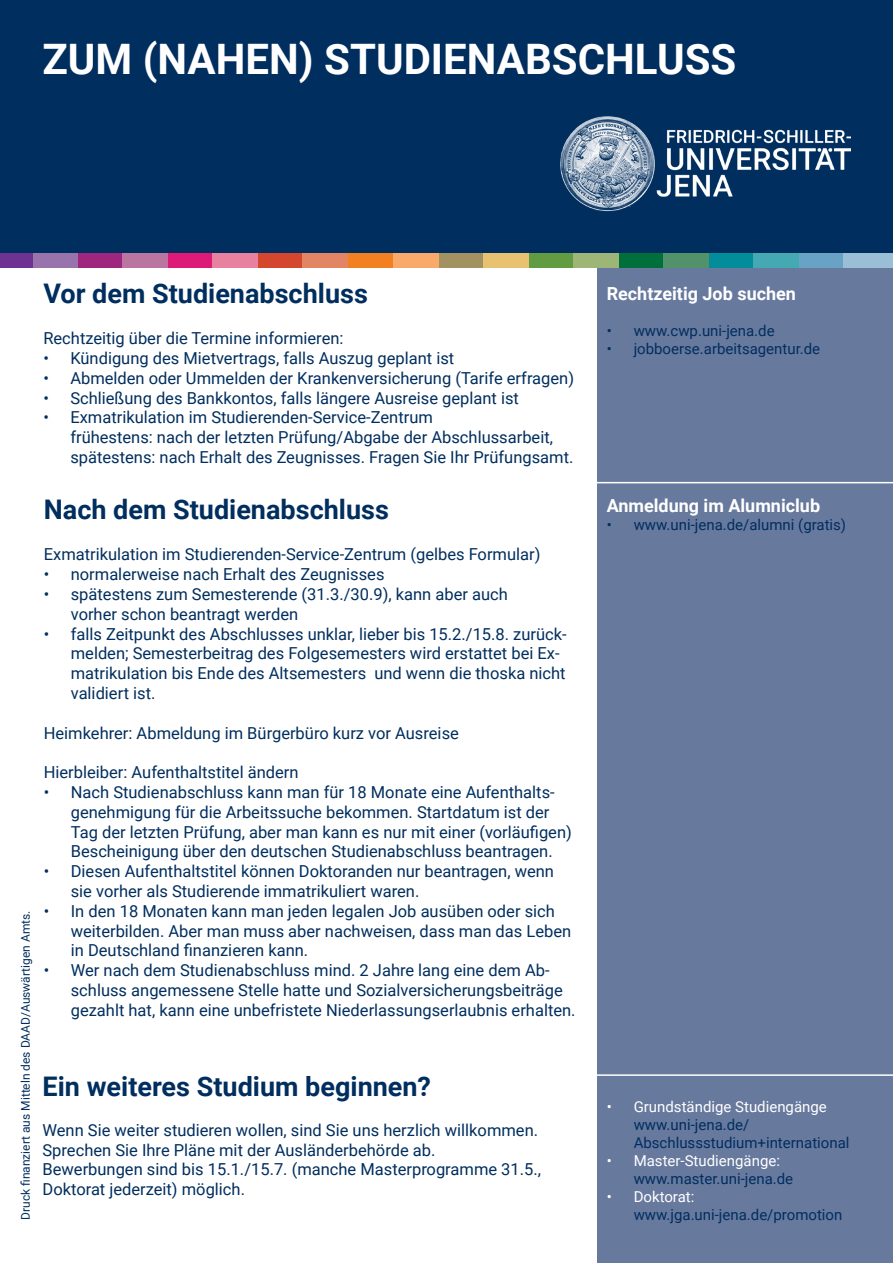
<style>
.page{position:relative;width:893px;height:1263px;background:#fff}
.page>*{position:absolute;margin:0;border:0;box-sizing:border-box;transform-origin:0 0}
.t1{font:700 42px "Roboto";color:#fff}
.t2{font:700 27px "Roboto";color:#002e5e}
.t3{font:700 18px "Roboto";color:#fff}
.t4{font:16.5px/19.8px "Roboto";color:#002e5e}
.t5{font:15px/18px "Roboto";color:#002e5e}
.t6{font:12px "Roboto";color:#002e5e}
.s1{color:#fff}
</style>
<div class="page">
<div style="left:597px;top:226px;width:296px;height:1037px;background:#68799e"></div>
<div style="left:0;top:0;width:893px;height:268px;background:#002e5e"></div>
<div style="left:168px;top:253px;width:45px;height:15px;background:#dd1a78"></div>
<div style="left:348px;top:253px;width:45px;height:15px;background:#f28021"></div>
<div style="left:528px;top:253px;width:45px;height:15px;background:#629c42"></div>
<div style="left:77px;top:253px;width:45px;height:15px;background:#9f267f"></div>
<div style="left:258px;top:253px;width:45px;height:15px;background:#d4472e"></div>
<div style="left:438px;top:253px;width:45px;height:15px;background:#a29161"></div>
<div style="left:618px;top:253px;width:46px;height:15px;background:#006f3b"></div>
<div style="left:709px;top:253px;width:45px;height:15px;background:#038c99"></div>
<div style="left:799px;top:253px;width:45px;height:15px;background:#68a3c6"></div>
<div style="left:32px;top:253px;width:45px;height:15px;background:#9973ac"></div>
<div style="left:213px;top:253px;width:45px;height:15px;background:#e8819f"></div>
<div style="left:393px;top:253px;width:45px;height:15px;background:#f9a969"></div>
<div style="left:573px;top:253px;width:45px;height:15px;background:#9db678"></div>
<div style="left:122px;top:253px;width:46px;height:15px;background:#bb75a1"></div>
<div style="left:303px;top:253px;width:45px;height:15px;background:#e28565"></div>
<div style="left:483px;top:253px;width:45px;height:15px;background:#e8c171"></div>
<div style="left:664px;top:253px;width:45px;height:15px;background:#51926b"></div>
<div style="left:754px;top:253px;width:45px;height:15px;background:#45a9b4"></div>
<div style="left:0;top:253px;width:32px;height:15px;background:#6d3292"></div>
<div style="left:844px;top:253px;width:49px;height:15px;background:#9bbed7"></div>
<hr style="left:0;top:482px;width:893px;height:1px;background:#fff">
<hr style="left:0;top:1074px;width:893px;height:2px;background:#fff">
<img style="left:560px;top:116px;width:290px;height:96px">
<p class="t1" style="left:43px;top:30px;width:695px">ZUM (NAHEN) STUDIENABSCHLUSS</p>
<p class="t2" style="left:43px;top:274px;width:326px">Vor dem Studienabschluss</p>
<p class="t4" style="left:43px;top:328px;width:302px">Rechtzeitig über die Termine informieren:</p>
<p class="t4" style="left:43px;top:348px;width:412px">• Kündigung des Mietvertrags, falls Auszug geplant ist</p>
<p class="t4" style="left:43px;top:367px;width:532px">• Abmelden oder Ummelden der Krankenversicherung (Tarife erfragen)</p>
<p class="t4" style="left:43px;top:387px;width:477px">• Schließung des Bankkontos, falls längere Ausreise geplant ist</p>
<p class="t4" style="left:70px;top:407px;width:505px;text-indent:-27px">• Exmatrikulation im Studierenden-Service-Zentrum<br>frühestens: nach der letzten Prüfung/Abgabe der Abschlussarbeit, spätestens: nach Erhalt des Zeugnisses. Fragen Sie Ihr Prüfungsamt.</p>
<p class="t6" style="left:17px;top:1220px;width:311px;rotate:-90deg">Druck finanziert aus Mitteln des DAAD/Auswärtigen Amts.</p>
<p class="t2" style="left:44px;top:490px;width:347px">Nach dem Studienabschluss</p>
<p class="t4" style="left:44px;top:544px;width:498px">Exmatrikulation im Studierenden-Service-Zentrum (gelbes Formular)</p>
<p class="t4" style="left:44px;top:564px;width:342px">• normalerweise nach Erhalt des Zeugnisses</p>
<p class="t4" style="left:71px;top:584px;width:439px;text-indent:-27px">• spätestens zum Semesterende (31.3./30.9), kann aber auch vorher schon beantragt werden</p>
<p class="t4" style="left:71px;top:623px;width:497px;text-indent:-27px">• falls Zeitpunkt des Abschlusses unklar, lieber bis 15.2./15.8. zurück&shy;melden; Semesterbeitrag des Folgesemesters wird erstattet bei Ex&shy;matrikulation bis Ende des Altsemesters und wenn die thoska nicht validiert ist.</p>
<p class="t4" style="left:44px;top:722px;width:417px">Heimkehrer: Abmeldung im Bürgerbüro kurz vor Ausreise</p>
<p class="t4" style="left:44px;top:762px;width:256px">Hierbleiber: Aufenthaltstitel ändern</p>
<p class="t4" style="left:71px;top:782px;width:503px;text-indent:-27px">• Nach Studienabschluss kann man für 18 Monate eine Aufenthalts&shy;genehmigung für die Arbeitssuche bekommen. Startdatum ist der Tag der letzten Prüfung, aber man kann es nur mit einer (vorläufigen)<br>Bescheinigung über den deutschen Studienabschluss beantragen.</p>
<p class="t4" style="left:71px;top:861px;width:485px;text-indent:-27px">• Diesen Aufenthaltstitel können Doktoranden nur beantragen, wenn sie vorher als Studierende immatrikuliert waren.</p>
<p class="t4" style="left:71px;top:900px;width:502px;text-indent:-27px">• In den 18 Monaten kann man jeden legalen Job ausüben oder sich weiterbilden. Aber man muss aber nachweisen, dass man das Leben in Deutschland finanzieren kann.</p>
<p class="t4" style="left:71px;top:960px;width:506px;text-indent:-27px">• Wer nach dem Studienabschluss mind. 2 Jahre lang eine dem Ab&shy;schluss angemessene Stelle hatte und Sozialversicherungsbeiträge gezahlt hat, kann eine unbefristete Niederlassungserlaubnis erhalten.</p>
<p class="t2" style="left:43px;top:1067px;width:390px">Ein weiteres Studium beginnen?</p>
<p class="t4" style="left:43px;top:1119px;width:497px">Wenn Sie weiter studieren wollen, sind Sie uns herzlich willkommen.</p>
<p class="t4" style="left:43px;top:1139px;width:394px">Sprechen Sie Ihre Pläne mit der Ausländerbehörde ab.</p>
<p class="t4" style="left:43px;top:1159px;width:500px">Bewerbungen sind bis 15.1./15.7. (manche Masterprogramme 31.5.,<br>Doktorat jederzeit) möglich.</p>
<p class="t3" style="left:607px;top:281px;width:191px">Rechtzeitig Job suchen</p>
<p class="t5" style="left:607px;top:321px;width:169px">• www.cwp.uni-jena.de</p>
<p class="t5" style="left:607px;top:339px;width:215px">• jobboerse.arbeitsagentur.de</p>
<p class="t3" style="left:607px;top:493px;width:215px">Anmeldung im Alumniclub</p>
<p class="t5" style="left:607px;top:515px;width:241px">• www.uni-jena.de/alumni (gratis)</p>
<p class="t5" style="left:634px;top:1097px;width:217px;text-indent:-27px"><span class="s1">• Grundständige Studiengänge </span>www.uni-jena.de/<br>Abschlussstudium+international</p>
<p class="t5" style="left:634px;top:1151px;width:161px;text-indent:-27px"><span class="s1">• Master-Studiengänge: </span>www.master.uni-jena.de</p>
<p class="t5" style="left:634px;top:1187px;width:210px;text-indent:-27px"><span class="s1">• Doktorat: </span>www.jga.uni-jena.de/promotion</p>
</div>
